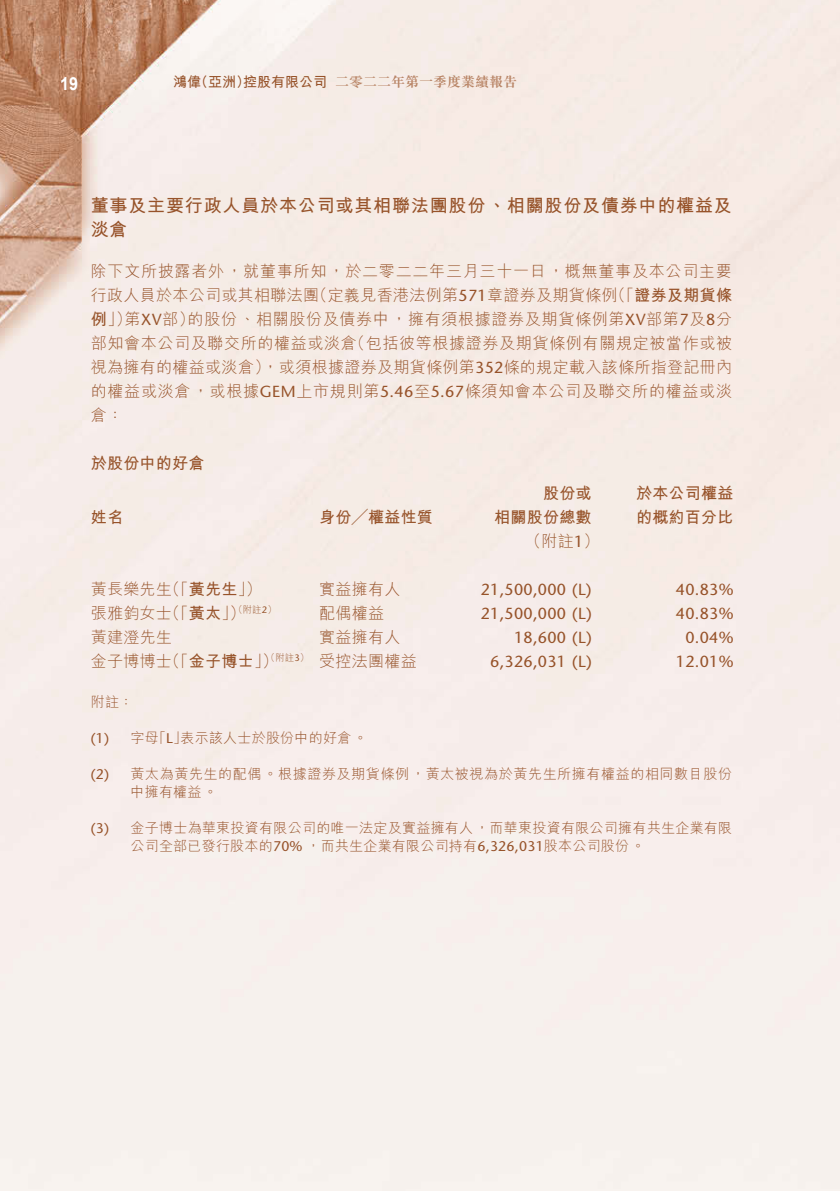
<style>
.page{position:relative;width:840px;height:1191px;background:#fff}
.page>*{position:absolute;margin:0;border:0;box-sizing:border-box;transform-origin:0 0}
.t1{font:700 18px/24px "M Hei HK";letter-spacing:.045em;color:#97532a}
.t2{font:700 18px "Arial";color:#fff;scale:.9 1}
.t3{font:300 16px/24px "M Hei HK";letter-spacing:.02em;color:#97532a;text-align:justify}
.t4{font:500 16px "Stone Sans Std";letter-spacing:.015em;color:#97532a}
.t5{font:700 16px/24px "M Hei HK";letter-spacing:.015em;color:#97532a;text-align:right}
.t6{font:300 14px/18px "M Hei HK";letter-spacing:.02em;color:#97532a}
.t7{font:300 14px/18px "M Hei HK";letter-spacing:.045em;color:#97532a}
.t8{font:700 14px "M Sung HK";color:#b88465}
.s1{font-family:"M Hei HK";color:#97532a}
.s2{font-family:"Stone Sans Std";font-weight:500}
.s3{font-weight:700}
</style>
<div class="page">
<div style="left:0;top:0;width:839px;height:1191px;background:#f6ecea"></div>
<p class="t2" style="left:60px;top:71px;width:22px">19</p>
<p class="t8" style="left:173px;top:72px;width:345px"><span class="s1">鴻偉（亞洲）控股有限公司</span> 二零二二年第一季度業績報告</p>
<p class="t1" style="left:91px;top:192px;width:642px">董事及主要行政人員於本公司或其相聯法團股份、相關股份及債券中的權益及淡倉</p>
<p class="t3" style="left:91px;top:258px;width:642px">除下文所披露者外，就董事所知，於二零二二年三月三十一日，概無董事及本公司主要行政人員於本公司或其相聯法團（定義見香港法例第<span class="s2">571</span>章證券及期貨條例（「<span class="s3">證券及期貨條例</span>」）第<span class="s2">XV</span>部）的股份、相關股份及債券中，擁有須根據證券及期貨條例第<span class="s2">XV</span>部第<span class="s2">7</span>及<span class="s2">8</span>分部知會本公司及聯交所的權益或淡倉（包括彼等根據證券及期貨條例有關規定被當作或被視為擁有的權益或淡倉），或須根據證券及期貨條例第<span class="s2">352</span>條的規定載入該條所指登記冊內的權益或淡倉，或根據<span class="s2">GEM</span>上市規則第<span class="s2">5.46</span>至<span class="s2">5.67</span>條須知會本公司及聯交所的權益或淡倉：</p>
<p class="t5" style="left:91px;top:450px;width:115px">於股份中的好倉</p>
<p class="t5" style="left:91px;top:503px;width:34px">姓名</p>
<p class="t5" style="left:319px;top:503px;width:115px">身份╱權益性質</p>
<p class="t5" style="left:494px;top:479px;width:99px">股份或<br>相關股份總數</p>
<p class="t5" style="left:635px;top:479px;width:99px;text-align:left">於本公司權益的概約百分比</p>
<p class="t3" style="left:525px;top:528px;width:76px">（附註<span class="s2">1</span>）</p>
<p class="t3" style="left:91px;top:576px;width:172px">黃長樂先生（「<span class="s3">黃先生</span>」）</p>
<p class="t3" style="left:319px;top:576px;width:83px">實益擁有人</p>
<p class="t4" style="left:480px;top:579px;width:112px">21,500,000 (L)</p>
<p class="t4" style="left:675px;top:579px;width:59px">40.83%</p>
<p class="t3" style="left:91px;top:600px;width:187px">張雅鈞女士（「<span class="s3">黃太</span>」）<sup>（附註</sup><sup>2</sup><sup>）</sup></p>
<p class="t3" style="left:319px;top:600px;width:66px">配偶權益</p>
<p class="t4" style="left:480px;top:603px;width:112px">21,500,000 (L)</p>
<p class="t4" style="left:675px;top:603px;width:59px">40.83%</p>
<p class="t3" style="left:91px;top:624px;width:83px">黃建澄先生</p>
<p class="t3" style="left:319px;top:624px;width:83px">實益擁有人</p>
<p class="t4" style="left:514px;top:627px;width:79px">18,600 (L)</p>
<p class="t4" style="left:685px;top:627px;width:50px">0.04%</p>
<p class="t3" style="left:91px;top:648px;width:327px">金子博博士（「<span class="s3">金子博士</span>」）<sup>（附註</sup><sup>3</sup><sup>）</sup> 受控法團權益</p>
<p class="t4" style="left:490px;top:651px;width:103px">6,326,031 (L)</p>
<p class="t4" style="left:675px;top:651px;width:59px">12.01%</p>
<p class="t6" style="left:91px;top:692px;width:44px">附註：</p>
<p class="t6" style="left:91px;top:728px;width:278px"><span class="s2">(1)</span> 字母「<span class="s2">L</span>」表示該人士於股份中的好倉。</p>
<p class="t7" style="left:130px;top:764px;width:602px;text-indent:-40px"><span class="s2">(2)</span> 黃太為黃先生的配偶。根據證券及期貨條例，黃太被視為於黃先生所擁有權益的相同數目股份中擁有權益。</p>
<p class="t6" style="left:130px;top:818px;width:603px;text-indent:-40px"><span class="s2">(3)</span> 金子博士為華東投資有限公司的唯一法定及實益擁有人，而華東投資有限公司擁有共生企業有限公司全部已發行股本的<span class="s2">70%</span> ，而共生企業有限公司持有<span class="s2">6,326,031</span>股本公司股份。</p>
</div>
